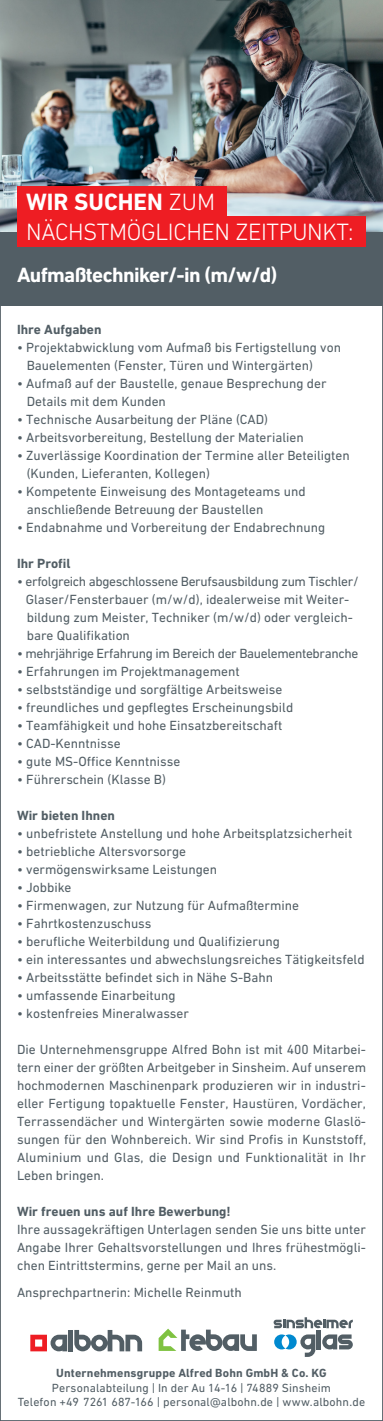
<style>
.page{position:relative;width:383px;height:1421px;background:#fff}
.page>*{position:absolute;margin:0;border:0;box-sizing:border-box;transform-origin:0 0}
.t1{font:300 24px "DIN Next LT Pro";letter-spacing:-.015em;color:#fff}
.t2{font:700 24px "DIN Next LT Pro";color:#fff}
.t3{font:700 21px "DIN Next LT Pro";letter-spacing:-.03em;color:#fff}
.Fließtext{font:13.5px/18px "DIN Next LT Pro";color:#525e65}
.Fließtext-2{font:700 13.5px "DIN Next LT Pro";color:#525e65}
.Fließtext-3{font:13.5px "DIN Next LT Pro";letter-spacing:-.025em;color:#525e65}
.Fließtext-4{font:12px/14.4px "DIN Next LT Pro";letter-spacing:.01em;color:#525e65;text-align:center}
.s1{font-weight:300}
.s2{font-weight:700}
</style>
<div class="page">
<div style="left:0;top:62px;width:383px;height:244px;background:#525e65"></div>
<img style="left:0;top:0;width:383px;height:232px">
<div style="left:17px;top:216px;width:349px;height:30px;background:#ee1d23"></div>
<div style="left:17px;top:186px;width:210px;height:31px;background:#ee1d23"></div>
<svg style="left:30px;top:1334px;width:37px;height:17px"></svg>
<svg style="left:74px;top:1330px;width:68px;height:21px"></svg>
<div style="left:68px;top:1329px;width:5px;height:22px;background:#525e65"></div>
<svg style="left:158px;top:1328px;width:99px;height:22px"></svg>
<svg style="left:274px;top:1334px;width:41px;height:22px"></svg>
<svg style="left:322px;top:1334px;width:31px;height:15px"></svg>
<div style="left:316px;top:1329px;width:5px;height:20px;background:#525e65"></div>
<svg style="left:273px;top:1317px;width:80px;height:10px"></svg>
<p class="t2" style="left:26px;top:188px;width:190px">WIR SUCHEN <span class="s1">ZUM</span></p>
<p class="t1" style="left:26px;top:218px;width:329px">NÄCHSTMÖGLICHEN ZEITPUNKT:</p>
<p class="t3" style="left:17px;top:262px;width:262px">Aufmaßtechniker/-in (m/w/d)</p>
<p class="Fließtext-2" style="left:17px;top:321px;width:86px">Ihre Aufgaben</p>
<p class="Fließtext" style="left:27px;top:338px;width:316px;text-indent:-10px">• Projektabwicklung vom Aufmaß bis Fertigstellung von<br>Bauelementen (Fenster, Türen und Wintergärten)</p>
<p class="Fließtext" style="left:27px;top:374px;width:301px;text-indent:-10px">• Aufmaß auf der Baustelle, genaue Besprechung der<br>Details mit dem Kunden</p>
<p class="Fließtext" style="left:17px;top:410px;width:252px">• Technische Ausarbeitung der Pläne (CAD)</p>
<p class="Fließtext" style="left:17px;top:428px;width:288px">• Arbeitsvorbereitung, Bestellung der Materialien</p>
<p class="Fließtext" style="left:27px;top:446px;width:324px;text-indent:-10px">• Zuverlässige Koordination der Termine aller Beteiligten (Kunden, Lieferanten, Kollegen)</p>
<p class="Fließtext" style="left:27px;top:482px;width:280px;text-indent:-10px">• Kompetente Einweisung des Montageteams und anschließende Betreuung der Baustellen</p>
<p class="Fließtext" style="left:17px;top:518px;width:310px">• Endabnahme und Vorbereitung der Endabrechnung</p>
<p class="Fließtext-2" style="left:17px;top:555px;width:55px">Ihr Profil</p>
<p class="Fließtext" style="left:26px;top:572px;width:334px;text-indent:-9px">• erfolgreich abgeschlossene Berufsausbildung zum Tischler/ Glaser/Fensterbauer (m/w/d), idealerweise mit Weiter&shy;bildung zum Meister, Techniker (m/w/d) oder vergleich&shy;bare Qualifikation</p>
<p class="Fließtext-3" style="left:17px;top:645px;width:343px">• mehrjährige Erfahrung im Bereich der Bauelementebranche</p>
<p class="Fließtext" style="left:17px;top:662px;width:224px">• Erfahrungen im Projektmanagement</p>
<p class="Fließtext" style="left:17px;top:680px;width:267px">• selbstständige und sorgfältige Arbeitsweise</p>
<p class="Fließtext" style="left:17px;top:698px;width:278px">• freundliches und gepflegtes Erscheinungsbild</p>
<p class="Fließtext" style="left:17px;top:716px;width:267px">• Teamfähigkeit und hohe Einsatzbereitschaft</p>
<p class="Fließtext" style="left:17px;top:734px;width:105px">• CAD-Kenntnisse</p>
<p class="Fließtext" style="left:17px;top:752px;width:165px">• gute MS-Office Kenntnisse</p>
<p class="Fließtext" style="left:17px;top:770px;width:150px">• Führerschein (Klasse B)</p>
<p class="Fließtext-2" style="left:17px;top:807px;width:99px">Wir bieten Ihnen</p>
<p class="Fließtext" style="left:17px;top:824px;width:336px">• unbefristete Anstellung und hohe Arbeitsplatzsicherheit</p>
<p class="Fließtext" style="left:17px;top:842px;width:171px">• betriebliche Altersvorsorge</p>
<p class="Fließtext" style="left:17px;top:860px;width:201px">• vermögenswirksame Leistungen</p>
<p class="Fließtext" style="left:17px;top:878px;width:56px">• Jobbike</p>
<p class="Fließtext" style="left:17px;top:896px;width:283px">• Firmenwagen, zur Nutzung für Aufmaßtermine</p>
<p class="Fließtext" style="left:17px;top:914px;width:136px">• Fahrtkostenzuschuss</p>
<p class="Fließtext" style="left:17px;top:932px;width:264px">• berufliche Weiterbildung und Qualifizierung</p>
<p class="Fließtext" style="left:17px;top:950px;width:349px">• ein interessantes und abwechslungsreiches Tätigkeitsfeld</p>
<p class="Fließtext" style="left:17px;top:968px;width:257px">• Arbeitsstätte befindet sich in Nähe S-Bahn</p>
<p class="Fließtext" style="left:17px;top:986px;width:160px">• umfassende Einarbeitung</p>
<p class="Fließtext" style="left:17px;top:1004px;width:173px">• kostenfreies Mineralwasser</p>
<p class="Fließtext" style="left:17px;top:1040px;width:350px;text-align:justify">Die Unternehmensgruppe Alfred Bohn ist mit 400 Mitarbei&shy;tern einer der größten Arbeitgeber in Sinsheim. Auf unserem hochmodernen Maschinenpark produzieren wir in industri&shy;eller Fertigung topaktuelle Fenster, Haustüren, Vordächer, Terrassendächer und Wintergärten sowie moderne Glaslö&shy;sungen für den Wohnbereich. Wir sind Profis in Kunststoff, Aluminium und Glas, die Design und Funktionalität in Ihr Leben bringen.</p>
<p class="Fließtext-2" style="left:17px;top:1203px;width:215px">Wir freuen uns auf Ihre Bewerbung!</p>
<p class="Fließtext" style="left:17px;top:1220px;width:350px;text-align:justify">Ihre aussagekräftigen Unterlagen senden Sie uns bitte unter Angabe Ihrer Gehaltsvorstellungen und Ihres frühestmögli&shy;chen Eintrittstermins, gerne per Mail an uns.</p>
<p class="Fließtext" style="left:17px;top:1282px;width:226px">Ansprechpartnerin: Michelle Reinmuth</p>
<p class="Fließtext-4" style="left:18px;top:1365px;width:349px"><span class="s2">Unternehmensgruppe Alfred Bohn GmbH &amp; Co. KG<br></span>Personalabteilung | In der Au 14-16 | 74889 Sinsheim<br>Telefon +49 7261 687-166 | personal@albohn.de | www.albohn.de</p>
</div>
